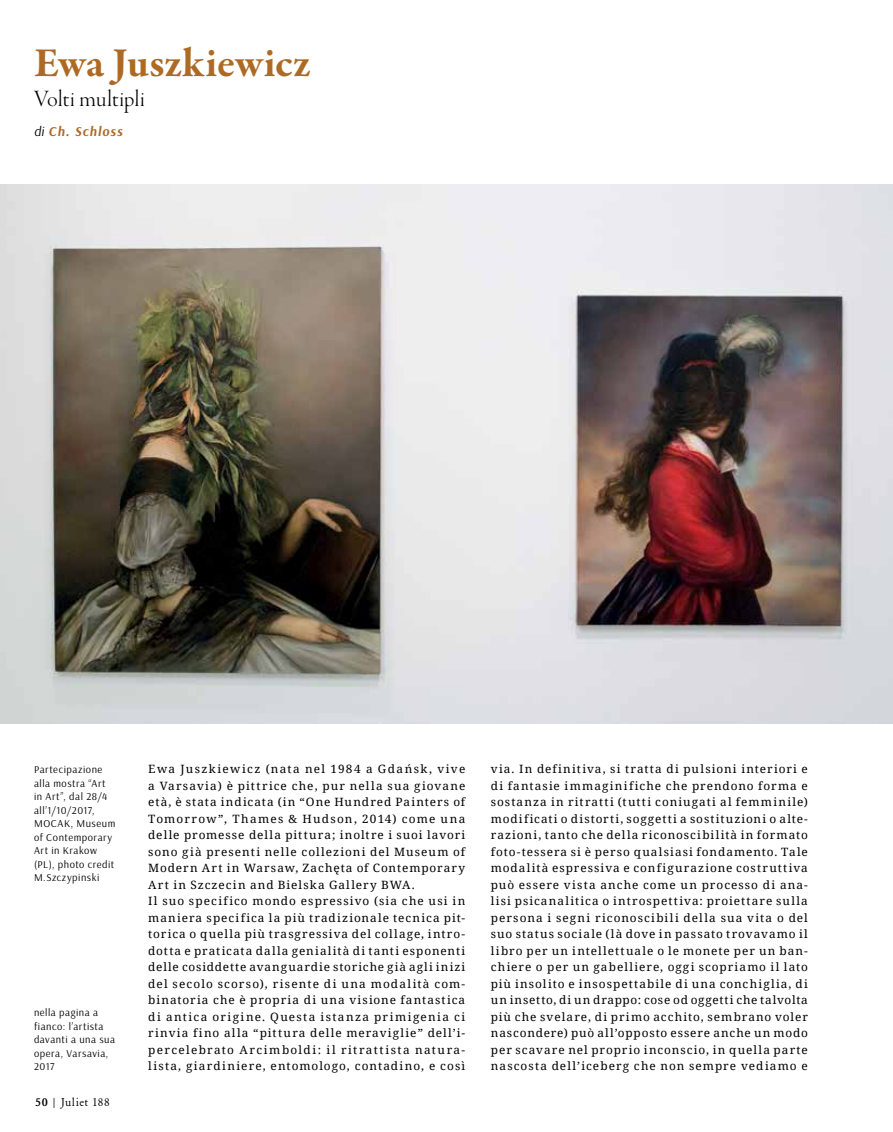
<style>
.page{position:relative;width:893px;height:1132px;background:#fff}
.page>*{position:absolute;margin:0;border:0;box-sizing:border-box;transform-origin:0 0}
.t1{font:700 42px "Garamond Premr Pro";letter-spacing:.005em;color:#ad6a25}
.t2{font:24px "Garamond Premr Pro Lt Disp";letter-spacing:.01em;color:#000}
.t3{font:italic 700 13.5px "Arsenal";letter-spacing:.075em;color:#ad6a25}
.t4{font:12px "Garamond";letter-spacing:.045em;color:#000}
.t5{font:11.4px/16.5px "Noto Serif";letter-spacing:.09em;color:#000}
.t6{font:10.5px/13.5px "Arsenal";letter-spacing:.05em;color:#000}
.s1{font-weight:400;color:#000}
.s2{font-weight:700}
</style>
<div class="page">
<img style="left:0;top:185px;width:893px;height:538px">
<h1 class="t1" style="left:34px;top:37px;width:278px">Ewa Juszkiewicz</h1>
<h2 class="t2" style="left:34px;top:85px;width:112px">Volti multipli</h2>
<p class="t3" style="left:34px;top:123px;width:90px"><span class="s1">di</span> Ch. Schloss</p>
<p class="t6" style="left:34px;top:762px;width:83px">Partecipazione alla mostra “Art in Art”, dal 28/4 all’1/10/2017,<br>MOCAK, Museum of Contemporary<br>Art in Krakow (PL), photo credit<br>M.Szczypinski</p>
<p class="t6" style="left:34px;top:1005px;width:83px">nella pagina a fianco: l’artista davanti a una sua opera, Varsavia,<br>2017</p>
<p class="t4" style="left:35px;top:1094px;width:76px"><span class="s2">50</span> | Juliet 188</p>
<p class="t5" style="left:148px;top:760px;width:319px">Ewa Juszkiewicz (nata nel 1984 a Gdańsk, vive a Varsavia) è pittrice che, pur nella sua giovane età, è stata indicata (in “One Hundred Painters of Tomorrow”, Thames &amp; Hudson, 2014) come una delle promesse della pittura; inoltre i suoi lavori sono già presenti nelle collezioni del Museum of Modern Art in Warsaw, Zachęta of Contemporary Art in Szczecin and Bielska Gallery BWA.<br>Il suo specifico mondo espressivo (sia che usi in maniera specifica la più tradizionale tecnica pit&shy;torica o quella più trasgressiva del collage, intro&shy;dotta e praticata dalla genialità di tanti esponenti delle cosiddette avanguardie storiche già agli inizi del secolo scorso), risente di una modalità com&shy;binatoria che è propria di una visione fantastica di antica origine. Questa istanza primigenia ci rinvia fino alla “pittura delle meraviglie” dell’i&shy;percelebrato Arcimboldi: il ritrattista natura&shy;lista, giardiniere, entomologo, contadino, e così</p>
<p class="t5" style="left:491px;top:760px;width:319px;text-align:justify">via. In definitiva, si tratta di pulsioni interiori e di fantasie immaginifiche che prendono forma e sostanza in ritratti (tutti coniugati al femminile) modificati o distorti, soggetti a sostituzioni o alte&shy;razioni, tanto che della riconoscibilità in formato foto-tessera si è perso qualsiasi fondamento. Tale modalità espressiva e configurazione costruttiva può essere vista anche come un processo di ana&shy;lisi psicanalitica o introspettiva: proiettare sulla persona i segni riconoscibili della sua vita o del suo status sociale (là dove in passato trovavamo il libro per un intellettuale o le monete per un ban&shy;chiere o per un gabelliere, oggi scopriamo il lato più insolito e insospettabile di una conchiglia, di un insetto, di un drappo: cose od oggetti che talvolta più che svelare, di primo acchito, sembrano voler nascondere) può all’opposto essere anche un modo per scavare nel proprio inconscio, in quella parte nascosta dell’iceberg che non sempre vediamo e</p>
</div>
